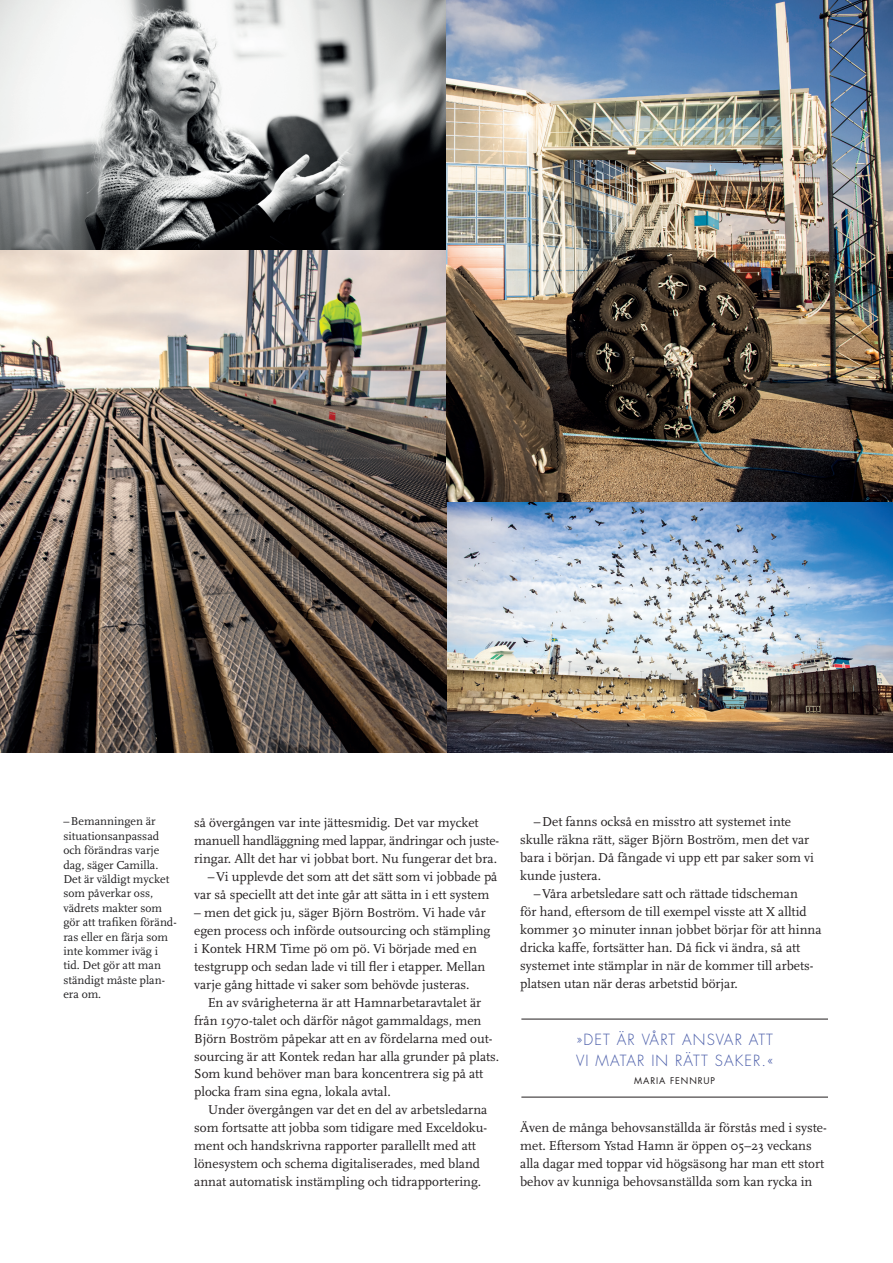
<style>
.page{position:relative;width:893px;height:1263px;background:#fff}
.page>*{position:absolute;margin:0;border:0;box-sizing:border-box;transform-origin:0 0}
.t1{font:300 15px/21px "Futura Std";letter-spacing:.075em;color:#4a5da9}
.t2{font:13.5px/18px "Scala";color:#231f20}
.t3{font:12px/14.4px "Scala";color:#1f1e20}
.t4{font:9px "Futura Std";letter-spacing:.1em;color:#231f20}
</style>
<div class="page">
<hr style="left:521px;top:1019px;width:307px;height:1px;background:#231f20">
<hr style="left:521px;top:1097px;width:307px;height:1px;background:#231f20">
<img style="left:0;top:0;width:893px;height:752px">
<p class="t3" style="left:63px;top:814px;width:115px">–Bemanningen är situationsanpassad och förändras varje dag, säger Camilla.<br>Det är väldigt mycket som påverkar oss, vädrets makter som gör att trafiken föränd&shy;ras eller en färja som inte kommer iväg i tid. Det gör att man ständigt måste plan&shy;era om.</p>
<p class="t2" style="left:194px;top:813px;width:286px">så övergången var inte jättesmidig. Det var mycket</p>
<p class="t2" style="left:194px;top:831px;width:306px">manuell handläggning med lappar, ändringar och juste-</p>
<p class="t2" style="left:194px;top:849px;width:304px">ringar. Allt det har vi jobbat bort. Nu fungerar det bra.</p>
<p class="t2" style="left:208px;top:867px;width:291px">–Vi upplevde det som att det sätt som vi jobbade på</p>
<p class="t2" style="left:194px;top:885px;width:297px">var så speciellt att det inte går att sätta in i ett system</p>
<p class="t2" style="left:194px;top:903px;width:298px">– men det gick ju, säger Björn Boström. Vi hade vår egen process och införde outsourcing och stämpling i Kontek HRM Time pö om pö. Vi började med en testgrupp och sedan lade vi till fler i etapper. Mellan varje gång hittade vi saker som behövde justeras.</p>
<p class="t2" style="left:194px;top:993px;width:307px;text-indent:14px">En av svårigheterna är att Hamnarbetaravtalet är från 1970-talet och därför något gammaldags, men Björn Boström påpekar att en av fördelarna med out&shy;sourcing är att Kontek redan har alla grunder på plats.<br>Som kund behöver man bara koncentrera sig på att plocka fram sina egna, lokala avtal.</p>
<p class="t2" style="left:194px;top:1101px;width:295px;text-indent:14px">Under övergången var det en del av arbetsledarna som fortsatte att jobba som tidigare med Exceldoku&shy;ment och handskrivna rapporter parallellt med att lönesystem och schema digitaliserades, med bland annat automatisk instämpling och tidrapportering.</p>
<p class="t2" style="left:520px;top:813px;width:295px;text-indent:14px">–Det fanns också en misstro att systemet inte skulle räkna rätt, säger Björn Boström, men det var bara i början. Då fångade vi upp ett par saker som vi kunde justera.</p>
<p class="t2" style="left:520px;top:885px;width:303px;text-indent:14px">–Våra arbetsledare satt och rättade tidscheman<br>för hand, eftersom de till exempel visste att X alltid kommer 30 minuter innan jobbet börjar för att hinna dricka kaffe, fortsätter han. Då fick vi ändra, så att systemet inte stämplar in när de kommer till arbets&shy;platsen utan när deras arbetstid börjar.</p>
<p class="t1" style="left:576px;top:1029px;width:199px">»DET ÄR VÅRT ANSVAR ATT<br>VI MATAR IN RÄTT SAKER.«</p>
<p class="t4" style="left:634px;top:1075px;width:82px">MARIA FENNRUP</p>
<p class="t2" style="left:520px;top:1119px;width:308px">Även de många behovsanställda är förstås med i syste&shy;met. Eftersom Ystad Hamn är öppen 05–23 veckans alla dagar med toppar vid högsäsong har man ett stort behov av kunniga behovsanställda som kan rycka in</p>
</div>
